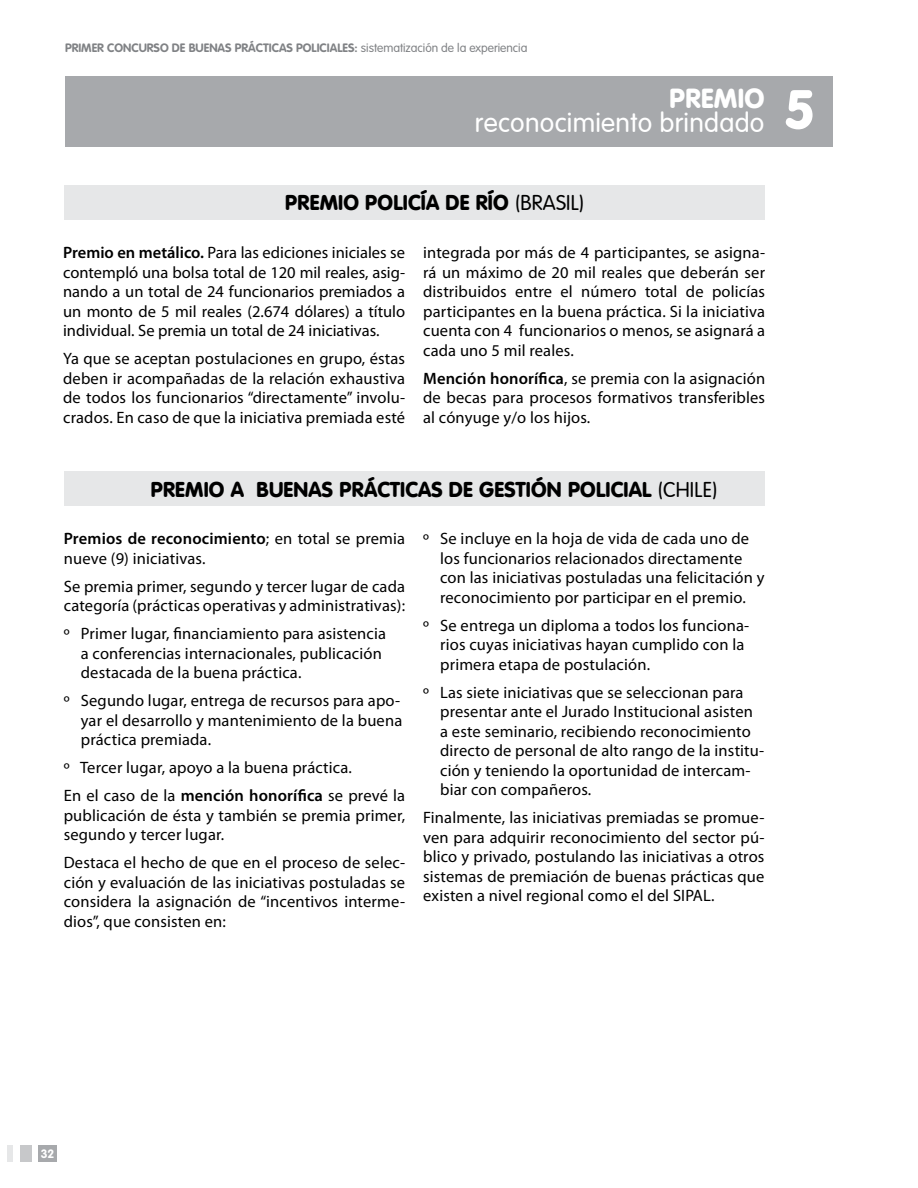
<style>
.page{position:relative;width:918px;height:1188px;background:#fff}
.page>*{position:absolute;margin:0;border:0;box-sizing:border-box;transform-origin:0 0}
.t1{font:300 27px/24px "VAG Rounded LT";letter-spacing:.01em;color:#fff}
.t2{font:900 21px "VAG Rounded LT";letter-spacing:.01em;color:#000}
.t3{font:16.5px/19.5px "Myriad Pro";letter-spacing:.01em;color:#000}
.t4{font:700 12px "VAG Rounded Std";color:#808285}
.t5{font:700 12px "VAG Rounded Std";color:#fff}
.s1{font-weight:300}
.s2{font-weight:900}
.s3{font-weight:900;font-size:54px}
.s4{font-weight:600}
</style>
<div class="page">
<div style="left:38px;top:1145px;width:19px;height:17px;background:#a7a9ac"></div>
<div style="left:20px;top:1145px;width:11px;height:17px;background:#c7c8ca"></div>
<div style="left:7px;top:1145px;width:6px;height:17px;background:#e6e7e8"></div>
<div style="left:65px;top:77px;width:768px;height:70px;background:#a7a9ac"></div>
<div style="left:64px;top:185px;width:701px;height:35px;background:#e6e7e8"></div>
<div style="left:64px;top:472px;width:701px;height:34px;background:#e6e7e8"></div>
<p class="t4" style="left:65px;top:40px;width:464px">PRIMER CONCURSO DE BUENAS PRÁCTICAS POLICIALES: <span class="s1">sistematización de la experiencia</span></p>
<h1 class="t1" style="left:475px;top:87px;width:339px;text-indent:195px"><span class="s2">PREMIO </span>reconocimiento brindado <span class="s3">5</span></h1>
<p class="t2" style="left:285px;top:190px;width:300px">PREMIO POLICÍA DE RÍO <span class="s1">(BRASIL)</span></p>
<p class="t3" style="left:63px;top:243px;width:344px;text-align:justify"><span class="s4">Premio en metálico.</span> Para las ediciones iniciales se contempló una bolsa total de 120 mil reales, asig&shy;nando a un total de 24 funcionarios premiados a un monto de 5 mil reales (2.674 dólares) a título individual. Se premia un total de 24 iniciativas.</p>
<p class="t3" style="left:63px;top:349px;width:344px;text-align:justify">Ya que se aceptan postulaciones en grupo, éstas deben ir acompañadas de la relación exhaustiva de todos los funcionarios “directamente” involu&shy;crados. En caso de que la iniciativa premiada esté</p>
<p class="t3" style="left:423px;top:243px;width:344px;text-align:justify">integrada por más de 4 participantes, se asigna&shy;rá un máximo de 20 mil reales que deberán ser distribuidos entre el número total de policías participantes en la buena práctica. Si la iniciativa cuenta con 4 funcionarios o menos, se asignará a cada uno 5 mil reales.</p>
<p class="t3" style="left:423px;top:368px;width:344px;text-align:justify"><span class="s4">Mención honorífica</span>, se premia con la asignación de becas para procesos formativos transferibles al cónyuge y/o los hijos.</p>
<p class="t2" style="left:151px;top:477px;width:568px">PREMIO A BUENAS PRÁCTICAS DE GESTIÓN POLICIAL <span class="s1">(CHILE)</span></p>
<p class="t3" style="left:64px;top:529px;width:343px"><span class="s4">Premios de reconocimiento</span>; en total se premia nueve (9) iniciativas.</p>
<p class="t3" style="left:64px;top:576px;width:343px">Se premia primer, segundo y tercer lugar de cada categoría (prácticas operativas y administrativas):</p>
<p class="t3" style="left:81px;top:624px;width:307px;text-indent:-17px">o Primer lugar, financiamiento para asistencia a conferencias internacionales, publicación destacada de la buena práctica.</p>
<p class="t3" style="left:81px;top:691px;width:323px;text-indent:-17px">o Segundo lugar, entrega de recursos para apo&shy;yar el desarrollo y mantenimiento de la buena práctica premiada.</p>
<p class="t3" style="left:64px;top:753px;width:343px;line-height:28px">o Tercer lugar, apoyo a la buena práctica.<br>En el caso de la <span class="s4">mención honorífica</span> se prevé la</p>
<p class="t3" style="left:64px;top:805px;width:343px">publicación de ésta y también se premia primer, segundo y tercer lugar.</p>
<p class="t3" style="left:64px;top:853px;width:343px;text-align:justify">Destaca el hecho de que en el proceso de selec&shy;ción y evaluación de las iniciativas postuladas se considera la asignación de “incentivos interme&shy;dios”, que consisten en:</p>
<p class="t3" style="left:440px;top:529px;width:326px;text-indent:-17px">o Se incluye en la hoja de vida de cada uno de los funcionarios relacionados directamente con las iniciativas postuladas una felicitación y reconocimiento por participar en el premio.</p>
<p class="t3" style="left:440px;top:615px;width:311px;text-indent:-17px">o Se entrega un diploma a todos los funciona&shy;rios cuyas iniciativas hayan cumplido con la primera etapa de postulación.</p>
<p class="t3" style="left:440px;top:682px;width:326px;text-indent:-17px">o Las siete iniciativas que se seleccionan para presentar ante el Jurado Institucional asisten a este seminario, recibiendo reconocimiento directo de personal de alto rango de la institu&shy;ción y teniendo la oportunidad de intercam&shy;biar con compañeros.</p>
<p class="t3" style="left:423px;top:808px;width:343px;text-align:justify">Finalmente, las iniciativas premiadas se promue&shy;ven para adquirir reconocimiento del sector pú&shy;blico y privado, postulando las iniciativas a otros sistemas de premiación de buenas prácticas que existen a nivel regional como el del SIPAL.</p>
<p class="t5" style="left:41px;top:1147px;width:15px">32</p>
</div>
